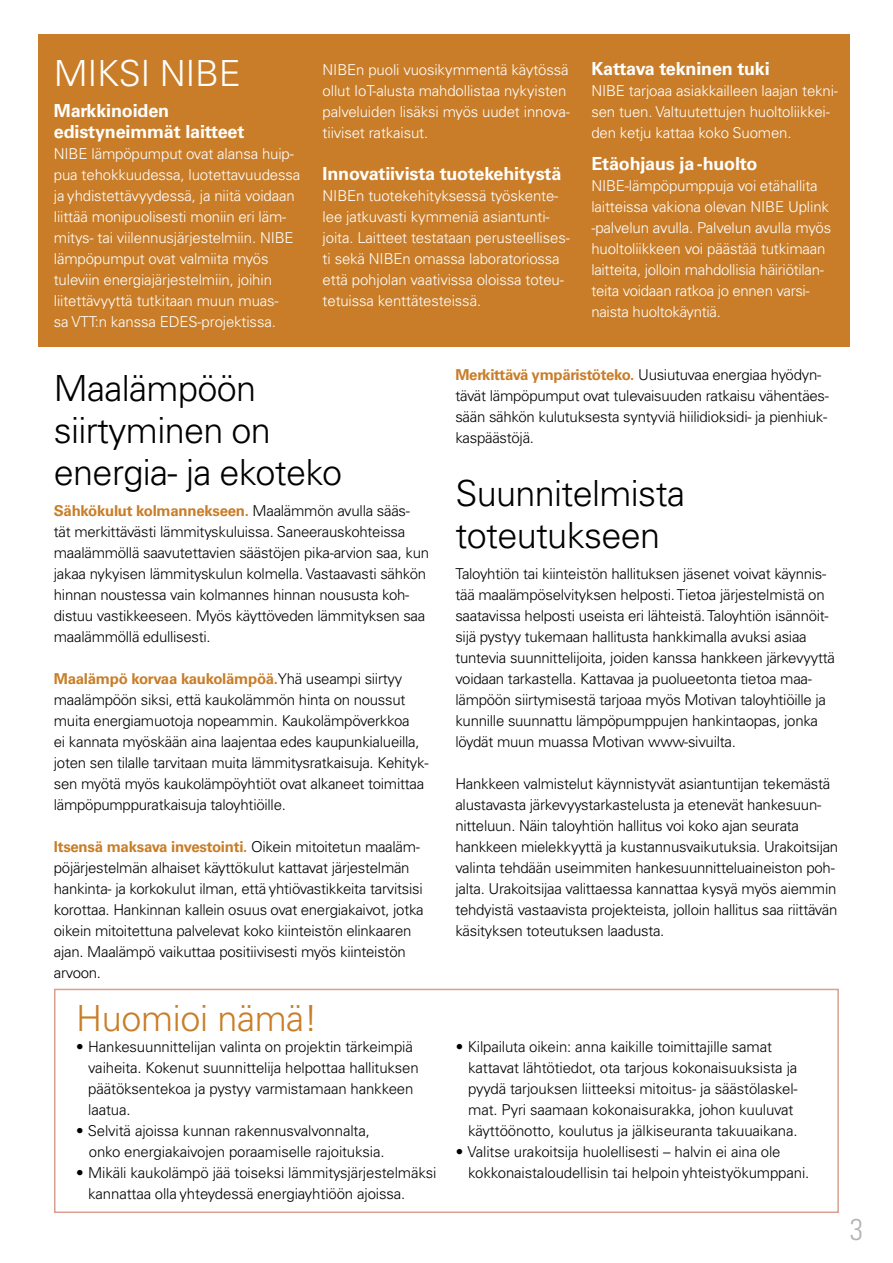
<style>
.page{position:relative;width:893px;height:1263px;background:#fff}
.page>*{position:absolute;margin:0;border:0;box-sizing:border-box;transform-origin:0 0}
.t1{font:300 36px/42px "Univers LT Pro 45";letter-spacing:-.02em;color:#000}
.t2{font:300 36px "Univers LT Pro 45";letter-spacing:-.01em;color:#c97d28}
.t3{font:300 36px "Univers LT Pro 45";letter-spacing:-.01em;color:#fff}
.t4{font:300 condensed 30px "Univers LT Pro";color:#b1b4b6}
.t5{font:700 18px/21px "Univers LT Pro 65";letter-spacing:-.01em;color:#fff}
.t6{font:300 15px/21px "Univers LT Pro 45";letter-spacing:-.02em;color:#000}
.t7{font:300 15px/21px "Univers LT Pro 45";letter-spacing:-.01em;color:#fff}
.t8{font:700 15px "Univers LT Pro 65";letter-spacing:-.02em;color:#c97d28}
.s1{font-family:"Univers LT Pro 45";font-weight:300;color:#000}
.s2{font-family:"Univers LT Pro 65";font-weight:700;color:#c97d28}
</style>
<div class="page">
<div style="left:38px;top:34px;width:811px;height:313px;background:#c97d28"></div>
<div style="left:54px;top:989px;width:785px;height:224px;border:2px solid #db9f92"></div>
<h1 class="t3" style="left:54px;top:51px;width:188px">MIKSI NIBE</h1>
<p class="t5" style="left:54px;top:100px;width:192px">Markkinoiden edistyneimmät laitteet</p>
<p class="t7" style="left:54px;top:143px;width:248px">NIBE lämpöpumput ovat alansa huip&shy;pua tehokkuudessa, luotettavuudessa ja yhdistettävyydessä, ja niitä voidaan liittää monipuolisesti moniin eri läm&shy;mitys- tai viilennusjärjestelmiin. NIBE lämpöpumput ovat valmiita myös tuleviin energiajärjestelmiin, joihin liitettävyyttä tutkitaan muun muas-<br>sa VTT:n kanssa EDES-projektissa.</p>
<p class="t7" style="left:323px;top:59px;width:249px">NIBEn puoli vuosikymmentä käytössä ollut IoT-alusta mahdollistaa nykyisten palveluiden lisäksi myös uudet innova&shy;tiiviset ratkaisut.</p>
<p class="t5" style="left:323px;top:163px;width:240px">Innovatiivista tuotekehitystä</p>
<p class="t7" style="left:323px;top:185px;width:249px">NIBEn tuotekehityksessä työskente&shy;lee jatkuvasti kymmeniä asiantunti&shy;joita. Laitteet testataan perusteellises&shy;ti sekä NIBEn omassa laboratoriossa että pohjolan vaativissa oloissa toteu&shy;tetuissa kenttätesteissä.</p>
<p class="t5" style="left:591px;top:58px;width:180px">Kattava tekninen tuki</p>
<p class="t7" style="left:591px;top:80px;width:248px">NIBE tarjoaa asiakkailleen laajan tekni&shy;sen tuen. Valtuutettujen huoltoliikkei&shy;den ketju kattaa koko Suomen.</p>
<p class="t5" style="left:591px;top:153px;width:168px">Etäohjaus ja -huolto</p>
<p class="t7" style="left:591px;top:175px;width:241px">NIBE-lämpöpumppuja voi etähallita laitteissa vakiona olevan NIBE Uplink -palvelun avulla. Palvelun avulla myös huoltoliikkeen voi päästää tutkimaan laitteita, jolloin mahdollisia häiriötilan&shy;teita voidaan ratkoa jo ennen varsi&shy;naista huoltokäyntiä.</p>
<h1 class="t1" style="left:54px;top:367px;width:290px">Maalämpöön siirtyminen on energia- ja ekoteko</h1>
<p class="t8" style="left:54px;top:502px;width:358px">Sähkökulut kolmannekseen. <span class="s1">Maalämmön avulla sääs-</span></p>
<p class="t6" style="left:54px;top:521px;width:377px">tät merkittävästi lämmityskuluissa. Saneerauskohteissa maalämmöllä saavutettavien säästöjen pika-arvion saa, kun jakaa nykyisen lämmityskulun kolmella. Vastaavasti sähkön hinnan noustessa vain kolmannes hinnan noususta koh&shy;distuu vastikkeeseen. Myös käyttöveden lämmityksen saa maalämmöllä edullisesti.</p>
<p class="t8" style="left:54px;top:670px;width:350px">Maalämpö korvaa kaukolämpöä.<span class="s1">Yhä useampi siirtyy</span></p>
<p class="t6" style="left:54px;top:689px;width:376px">maalämpöön siksi, että kaukolämmön hinta on noussut muita energiamuotoja nopeammin. Kaukolämpöverkkoa<br>ei kannata myöskään aina laajentaa edes kaupunkialueilla, joten sen tilalle tarvitaan muita lämmitysratkaisuja. Kehityk&shy;sen myötä myös kaukolämpöyhtiöt ovat alkaneet toimittaa lämpöpumppuratkaisuja taloyhtiöille.</p>
<p class="t8" style="left:54px;top:838px;width:368px">Itsensä maksava investointi. <span class="s1">Oikein mitoitetun maaläm-</span></p>
<p class="t6" style="left:54px;top:857px;width:371px">pöjärjestelmän alhaiset käyttökulut kattavat järjestelmän hankinta- ja korkokulut ilman, että yhtiövastikkeita tarvitsisi korottaa. Hankinnan kallein osuus ovat energiakaivot, jotka oikein mitoitettuna palvelevat koko kiinteistön elinkaaren ajan. Maalämpö vaikuttaa positiivisesti myös kiinteistön arvoon.</p>
<h1 class="t2" style="left:76px;top:996px;width:243px">Huomioi nämä!</h1>
<p class="t6" style="left:88px;top:1036px;width:332px;text-indent:-12px">• Hankesuunnittelijan valinta on projektin tärkeimpiä vaiheita. Kokenut suunnittelija helpottaa hallituksen päätöksentekoa ja pystyy varmistamaan hankkeen laatua.</p>
<p class="t6" style="left:89px;top:1120px;width:297px;text-indent:-13px">• Selvitä ajoissa kunnan rakennusvalvonnalta, onko energiakaivojen poraamiselle rajoituksia.</p>
<p class="t6" style="left:88px;top:1162px;width:350px;text-indent:-12px">• Mikäli kaukolämpö jää toiseksi lämmitysjärjestelmäksi kannattaa olla yhteydessä energiayhtiöön ajoissa.</p>
<p class="t6" style="left:455px;top:364px;width:375px"><span class="s2">Merkittävä ympäristöteko.</span> Uusiutuvaa energiaa hyödyn&shy;tävät lämpöpumput ovat tulevaisuuden ratkaisu vähentäes&shy;sään sähkön kulutuksesta syntyviä hiilidioksidi- ja pienhiuk&shy;kaspäästöjä.</p>
<h1 class="t1" style="left:455px;top:472px;width:231px">Suunnitelmista toteutukseen</h1>
<p class="t6" style="left:455px;top:563px;width:381px">Taloyhtiön tai kiinteistön hallituksen jäsenet voivat käynnis&shy;tää maalämpöselvityksen helposti. Tietoa järjestelmistä on saatavissa helposti useista eri lähteistä. Taloyhtiön isännöit&shy;sijä pystyy tukemaan hallitusta hankkimalla avuksi asiaa tuntevia suunnittelijoita, joiden kanssa hankkeen järkevyyttä voidaan tarkastella. Kattavaa ja puolueetonta tietoa maa&shy;lämpöön siirtymisestä tarjoaa myös Motivan taloyhtiöille ja kunnille suunnattu lämpöpumppujen hankintaopas, jonka löydät muun muassa Motivan www-sivuilta.</p>
<p class="t6" style="left:455px;top:773px;width:384px">Hankkeen valmistelut käynnistyvät asiantuntijan tekemästä alustavasta järkevyystarkastelusta ja etenevät hankesuun&shy;nitteluun. Näin taloyhtiön hallitus voi koko ajan seurata hankkeen mielekkyyttä ja kustannusvaikutuksia. Urakoitsijan valinta tehdään useimmiten hankesuunnitteluaineiston poh&shy;jalta. Urakoitsijaa valittaessa kannattaa kysyä myös aiemmin tehdyistä vastaavista projekteista, jolloin hallitus saa riittävän käsityksen toteutuksen laadusta.</p>
<p class="t6" style="left:468px;top:1036px;width:331px;text-indent:-12px">• Kilpailuta oikein: anna kaikille toimittajille samat kattavat lähtötiedot, ota tarjous kokonaisuuksista ja pyydä tarjouksen liitteeksi mitoitus- ja säästölaskel&shy;mat. Pyri saamaan kokonaisurakka, johon kuuluvat käyttöönotto, koulutus ja jälkiseuranta takuuaikana.</p>
<p class="t6" style="left:468px;top:1141px;width:343px;text-indent:-12px">• Valitse urakoitsija huolellisesti – halvin ei aina ole kokkonaistaloudellisin tai helpoin yhteistyökumppani.</p>
<h2 class="t4" style="left:849px;top:1209px;width:15px">3</h2>
</div>
